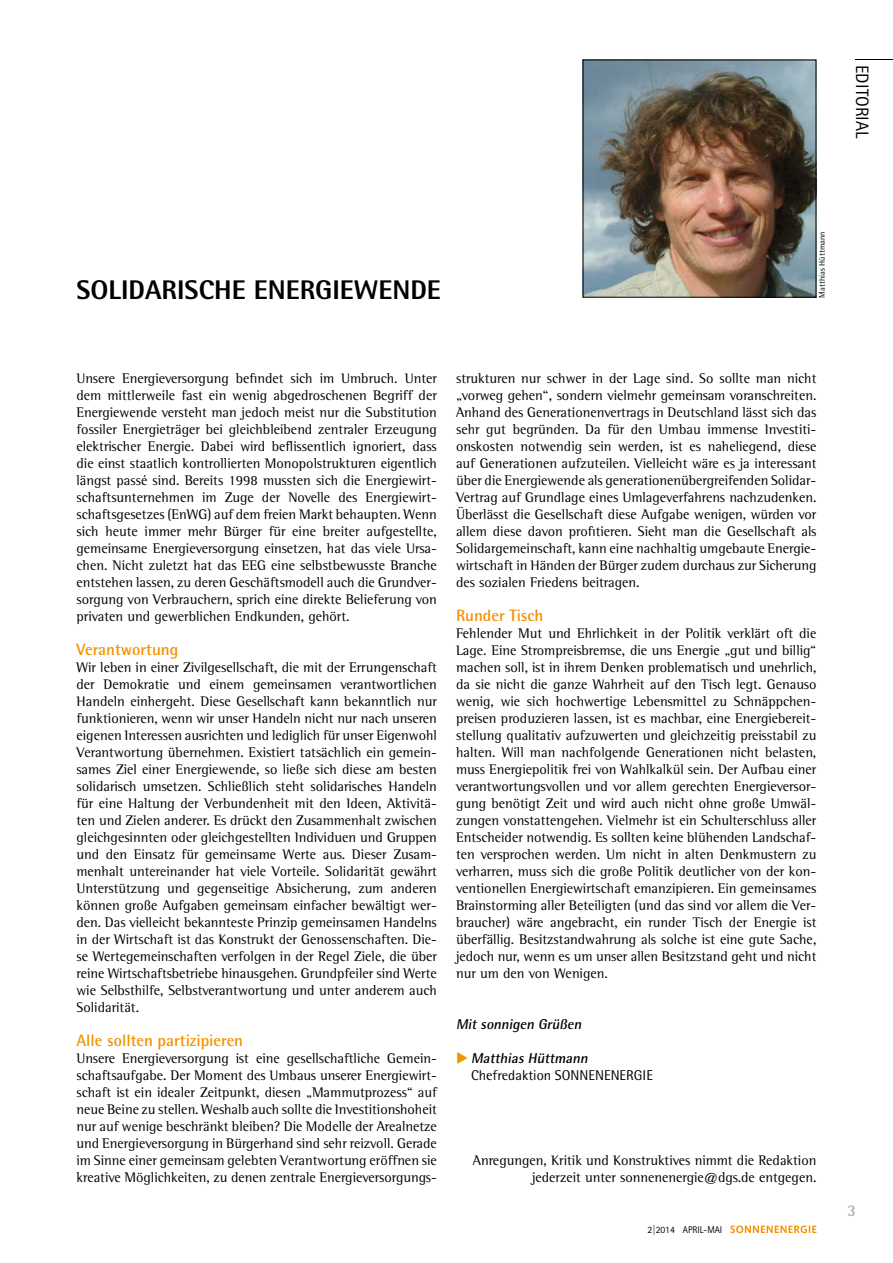
<style>
.page{position:relative;width:893px;height:1263px;background:#fff}
.page>*{position:absolute;margin:0;border:0;box-sizing:border-box;transform-origin:0 0}
.t1{font:800 27px "Rotis Semi Sans Std";color:#000}
.t2{font:18px "Rotis Sans Serif Std";letter-spacing:.01em;color:#000}
.t3{font:700 16.5px "Rotis Semi Sans Std";color:#f39300}
.t4{font:700 16.5px "Rotis Semi Sans Std";color:#b0b2b5}
.t5{font:14.25px/17px "Rotis Semi Serif Std";color:#000;text-align:justify}
.t6{font:14.25px/17px "Rotis Semi Sans Std";color:#000}
.t7{font:italic 700 14.25px "Rotis Semi Sans Std";color:#000}
.t8{font:9.75px "Rotis Sans Serif Std";color:#000}
.t9{font:8.25px "Rotis Semi Sans Std";letter-spacing:.01em;color:#000}
.s1{color:#f39300}
.s2{font-weight:700;font-style:italic}
</style>
<div class="page">
<svg style="left:730px;top:1225px;width:86px;height:8px"></svg>
<hr style="left:855px;top:59px;width:38px;height:1px;background:#000">
<img style="left:583px;top:60px;width:233px;height:238px">
<p class="t2" style="left:873px;top:65px;width:76px;rotate:90deg">EDiToriAl</p>
<h1 class="t1" style="left:77px;top:273px;width:366px">SOLIDARISCHE ENERGIEWENDE</h1>
<p class="t9" style="left:817px;top:298px;width:68px;rotate:-90deg">MATTHIAS HÜTTMANN</p>
<p class="t5" style="left:77px;top:369px;width:362px">Unsere Energieversorgung befindet sich im Umbruch. Unter dem mittlerweile fast ein wenig abgedroschenen Begriff der Energiewende versteht man jedoch meist nur die Substitution fossiler Energieträger bei gleichbleibend zentraler Erzeugung elektrischer Energie. Dabei wird beflissentlich ignoriert, dass die einst staatlich kontrollierten Monopolstrukturen eigentlich längst passé sind. Bereits 1998 mussten sich die Energiewirt&shy;schaftsunternehmen im Zuge der Novelle des Energiewirt&shy;schaftsgesetzes (EnWG) auf dem freien Markt behaupten. Wenn sich heute immer mehr Bürger für eine breiter aufgestellte, gemeinsame Energieversorgung einsetzen, hat das viele Ursa&shy;chen. Nicht zuletzt hat das EEG eine selbstbewusste Branche entstehen lassen, zu deren Geschäftsmodell auch die Grundver&shy;sorgung von Verbrauchern, sprich eine direkte Belieferung von privaten und gewerblichen Endkunden, gehört.</p>
<p class="t3" style="left:77px;top:639px;width:103px">Verantwortung</p>
<p class="t5" style="left:77px;top:659px;width:362px">Wir leben in einer Zivilgesellschaft, die mit der Errungenschaft der Demokratie und einem gemeinsamen verantwortlichen Handeln einhergeht. Diese Gesellschaft kann bekanntlich nur funktionieren, wenn wir unser Handeln nicht nur nach unseren eigenen Interessen ausrichten und lediglich für unser Eigenwohl Verantwortung übernehmen. Existiert tatsächlich ein gemein&shy;sames Ziel einer Energiewende, so ließe sich diese am besten solidarisch umsetzen. Schließlich steht solidarisches Handeln für eine Haltung der Verbundenheit mit den Ideen, Aktivitä&shy;ten und Zielen anderer. Es drückt den Zusammenhalt zwischen gleichgesinnten oder gleichgestellten Individuen und Gruppen und den Einsatz für gemeinsame Werte aus. Dieser Zusam&shy;menhalt untereinander hat viele Vorteile. Solidarität gewährt Unterstützung und gegenseitige Absicherung, zum anderen können große Aufgaben gemeinsam einfacher bewältigt wer&shy;den. Das vielleicht bekannteste Prinzip gemeinsamen Handelns in der Wirtschaft ist das Konstrukt der Genossenschaften. Die&shy;se Wertegemeinschaften verfolgen in der Regel Ziele, die über reine Wirtschaftsbetriebe hinausgehen. Grundpfeiler sind Werte wie Selbsthilfe, Selbstverantwortung und unter anderem auch Solidarität.</p>
<p class="t3" style="left:77px;top:1030px;width:168px">Alle sollten partizipieren</p>
<p class="t5" style="left:77px;top:1050px;width:362px">Unsere Energieversorgung ist eine gesellschaftliche Gemein&shy;schaftsaufgabe. Der Moment des Umbaus unserer Energiewirt&shy;schaft ist ein idealer Zeitpunkt, diesen „Mammutprozess“ auf neue Beine zu stellen. Weshalb auch sollte die Investitionshoheit nur auf wenige beschränkt bleiben? Die Modelle der Arealnetze und Energieversorgung in Bürgerhand sind sehr reizvoll. Gerade im Sinne einer gemeinsam gelebten Verantwortung eröffnen sie kreative Möglichkeiten, zu denen zentrale Energieversorgungs-</p>
<p class="t5" style="left:456px;top:369px;width:362px">strukturen nur schwer in der Lage sind. So sollte man nicht „vorweg gehen“, sondern vielmehr gemeinsam voranschreiten.<br>Anhand des Generationenvertrags in Deutschland lässt sich das sehr gut begründen. Da für den Umbau immense Investiti&shy;onskosten notwendig sein werden, ist es naheliegend, diese auf Generationen aufzuteilen. Vielleicht wäre es ja interessant über die Energiewende als generationenübergreifenden Solidar-Vertrag auf Grundlage eines Umlageverfahrens nachzudenken.<br>Überlässt die Gesellschaft diese Aufgabe wenigen, würden vor allem diese davon profitieren. Sieht man die Gesellschaft als Solidargemeinschaft, kann eine nachhaltig umgebaute Energie&shy;wirtschaft in Händen der Bürger zudem durchaus zur Sicherung des sozialen Friedens beitragen.</p>
<p class="t3" style="left:456px;top:605px;width:89px">runder tisch</p>
<p class="t5" style="left:456px;top:624px;width:362px">Fehlender Mut und Ehrlichkeit in der Politik verklärt oft die Lage. Eine Strompreisbremse, die uns Energie „gut und billig“ machen soll, ist in ihrem Denken problematisch und unehrlich, da sie nicht die ganze Wahrheit auf den Tisch legt. Genauso wenig, wie sich hochwertige Lebensmittel zu Schnäppchen&shy;preisen produzieren lassen, ist es machbar, eine Energiebereit&shy;stellung qualitativ aufzuwerten und gleichzeitig preisstabil zu halten. Will man nachfolgende Generationen nicht belasten, muss Energiepolitik frei von Wahlkalkü l sein. Der Aufbau einer verantwortungsvollen und vor allem gerechten Energieversor&shy;gung benötigt Zeit und wird auch nicht ohne große Umwäl&shy;zungen vonstattengehen. Vielmehr ist ein Schulterschluss aller Entscheider notwendig. Es sollten keine blühenden Landschaf&shy;ten versprochen werden. Um nicht in alten Denkmustern zu verharren, muss sich die große Politik deutlicher von der kon&shy;ventionellen Energiewirtschaft emanzipieren. Ein gemeinsames Brainstorming aller Beteiligten (und das sind vor allem die Ver&shy;braucher) wäre angebracht, ein runder Tisch der Energie ist überfällig. Besitzstandwahrung als solche ist eine gute Sache, jedoch nur, wenn es um unser allen Besitzstand geht und nicht nur um den von Wenigen.</p>
<p class="t7" style="left:456px;top:1015px;width:130px">mit sonnigen Grüßen</p>
<p class="t6" style="left:471px;top:1050px;width:183px;text-indent:-15px"><span class="s1">◆</span> <span class="s2">matthias Hüttmann<br></span>CHEFREDAKTION SONNENENERGIE</p>
<p class="t5" style="left:473px;top:1152px;width:345px;text-align:right">Anregungen, Kritik und Konstruktives nimmt die Redaktion jederzeit unter sonnenenergie@dgs.de entgegen.</p>
<p class="t8" style="left:648px;top:1223px;width:76px">2|2014 April-MAi</p>
<p class="t4" style="left:847px;top:1200px;width:10px">3</p>
</div>
